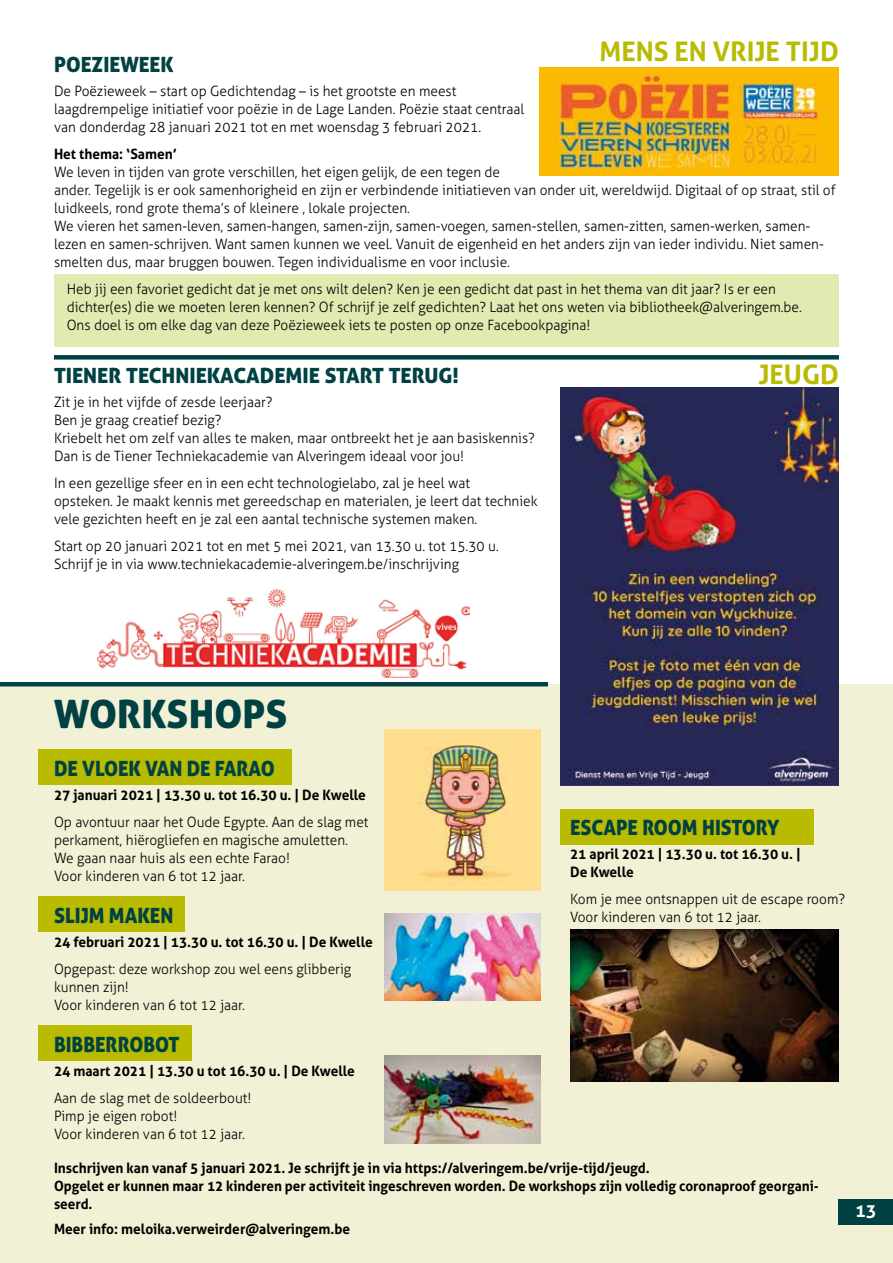
<style>
.page{position:relative;width:893px;height:1263px;background:#fff}
.page>*{position:absolute;margin:0;border:0;box-sizing:border-box;transform-origin:0 0}
.t1{font:39px "Aller Display";color:#004243}
.t2{font:700 27px "Aller";color:#b9bb00}
.t3{font:21px "Aller Display";color:#004243;scale:.94 1}
.t4{font:21px "Aller Display";color:#004243}
.t5{font:700 18px "Aller";color:#fff}
.t6{font:300 14.25px/18px "Aller";color:#000;scale:.96 1}
.t7{font:700 14.25px/18px "Aller";color:#000;scale:.96 1}
</style>
<div class="page">
<div style="left:0;top:684px;width:893px;height:579px;background:#f2f1d5"></div>
<div style="left:839px;top:1199px;width:54px;height:26px;background:#004243"></div>
<div style="left:38px;top:749px;width:254px;height:35px;background:#b9bb00"></div>
<div style="left:560px;top:809px;width:254px;height:36px;background:#b9bb00"></div>
<div style="left:38px;top:896px;width:147px;height:36px;background:#b9bb00"></div>
<div style="left:38px;top:1025px;width:154px;height:35px;background:#b9bb00"></div>
<div style="left:54px;top:274px;width:785px;height:73px;background:#e2eab2"></div>
<div style="left:54px;top:355px;width:785px;height:5px;background:#004243"></div>
<hr style="left:0;top:682px;width:548px;height:4px;background:#004243">
<img style="left:539px;top:68px;width:300px;height:108px">
<img style="left:560px;top:388px;width:279px;height:397px">
<img style="left:98px;top:589px;width:371px;height:88px">
<img style="left:384px;top:729px;width:157px;height:162px">
<img style="left:384px;top:913px;width:157px;height:88px">
<img style="left:384px;top:1055px;width:157px;height:88px">
<img style="left:570px;top:930px;width:269px;height:151px">
<h2 class="t2" style="left:599px;top:35px;width:241px">MENS EN VRIJE TIJD</h2>
<h3 class="t4" style="left:54px;top:51px;width:121px">POEZIEWEEK</h3>
<p class="t6" style="left:54px;top:82px;width:491px">De Poëzieweek – start op Gedichtendag – is het grootste en meest laagdrempelige initiatief voor poëzie in de Lage Landen. Poëzie staat centraal van donderdag 28 januari 2021 tot en met woensdag 3 februari 2021.</p>
<p class="t7" style="left:54px;top:145px;width:129px">Het thema: ‘Samen’</p>
<p class="t6" style="left:54px;top:163px;width:815px">We leven in tijden van grote verschillen, het eigen gelijk, de een tegen de<br>ander. Tegelijk is er ook samenhorigheid en zijn er verbindende initiatieven van onder uit, wereldwijd. Digitaal of op straat, stil of luidkeels, rond grote thema’s of kleinere , lokale projecten.<br>We vieren het samen-leven, samen-hangen, samen-zijn, samen-voegen, samen-stellen, samen-zitten, samen-werken, samen&shy;lezen en samen-schrijven. Want samen kunnen we veel. Vanuit de eigenheid en het anders zijn van ieder individu. Niet samen&shy;smelten dus, maar bruggen bouwen. Tegen individualisme en voor inclusie.</p>
<p class="t6" style="left:67px;top:280px;width:767px">Heb jij een favoriet gedicht dat je met ons wilt delen? Ken je een gedicht dat past in het thema van dit jaar? Is er een dichter(es) die we moeten leren kennen? Of schrijf je zelf gedichten? Laat het ons weten via bibliotheek@alveringem.be.<br>Ons doel is om elke dag van deze Poëzieweek iets te posten op onze Facebookpagina!</p>
<h3 class="t4" style="left:54px;top:363px;width:406px">TIENER TECHNIEKACADEMIE START TERUG!</h3>
<p class="t6" style="left:54px;top:393px;width:502px">Zit je in het vijfde of zesde leerjaar?<br>Ben je graag creatief bezig?<br>Kriebelt het om zelf van alles te maken, maar ontbreekt het je aan basiskennis?<br>Dan is de Tiener Techniekacademie van Alveringem ideaal voor jou!</p>
<p class="t6" style="left:54px;top:474px;width:505px">In een gezellige sfeer en in een echt technologielabo, zal je heel wat<br>opsteken. Je maakt kennis met gereedschap en materialen, je leert dat techniek vele gezichten heeft en je zal een aantal technische systemen maken.</p>
<p class="t6" style="left:54px;top:537px;width:465px">Start op 20 januari 2021 tot en met 5 mei 2021, van 13.30 u. tot 15.30 u.<br>Schrijf je in via www.techniekacademie-alveringem.be/inschrijving</p>
<h2 class="t2" style="left:758px;top:357px;width:82px">JEUGD</h2>
<h1 class="t1" style="left:54px;top:689px;width:235px">WORKSHOPS</h1>
<h3 class="t3" style="left:54px;top:755px;width:236px">DE VLOEK VAN DE FARAO</h3>
<p class="t7" style="left:54px;top:785px;width:326px">27 januari 2021 | 13.30 u. tot 16.30 u. | De Kwelle</p>
<p class="t6" style="left:54px;top:812px;width:329px">Op avontuur naar het Oude Egypte. Aan de slag met perkament, hiërogliefen en magische amuletten.<br>We gaan naar huis als een echte Farao!<br>Voor kinderen van 6 tot 12 jaar.</p>
<h3 class="t3" style="left:54px;top:902px;width:128px">SLIJM MAKEN</h3>
<p class="t7" style="left:54px;top:932px;width:334px">24 februari 2021 | 13.30 u. tot 16.30 u. | De Kwelle</p>
<p class="t6" style="left:54px;top:959px;width:311px">Opgepast: deze workshop zou wel eens glibberig kunnen zijn!<br>Voor kinderen van 6 tot 12 jaar.</p>
<h3 class="t3" style="left:54px;top:1031px;width:135px">BIBBERROBOT</h3>
<p class="t7" style="left:54px;top:1061px;width:315px">24 maart 2021 | 13.30 u tot 16.30 u. | De Kwelle</p>
<p class="t6" style="left:54px;top:1088px;width:207px">Aan de slag met de soldeerbout!<br>Pimp je eigen robot!<br>Voor kinderen van 6 tot 12 jaar.</p>
<h3 class="t3" style="left:570px;top:814px;width:224px">ESCAPE ROOM HISTORY</h3>
<p class="t7" style="left:570px;top:844px;width:242px">21 april 2021 | 13.30 u. tot 16.30 u. |<br>De Kwelle</p>
<p class="t6" style="left:570px;top:889px;width:288px">Kom je mee ontsnappen uit de escape room?<br>Voor kinderen van 6 tot 12 jaar.</p>
<p class="t7" style="left:54px;top:1158px;width:798px">Inschrijven kan vanaf 5 januari 2021. Je schrijft je in via https://alveringem.be/vrije-tijd/jeugd.<br>Opgelet er kunnen maar 12 kinderen per activiteit ingeschreven worden. De workshops zijn volledig coronaproof georgani&shy;seerd.</p>
<p class="t7" style="left:54px;top:1220px;width:310px">Meer info: meloika.verweirder@alveringem.be</p>
<p class="t5" style="left:855px;top:1200px;width:23px">13</p>
</div>
